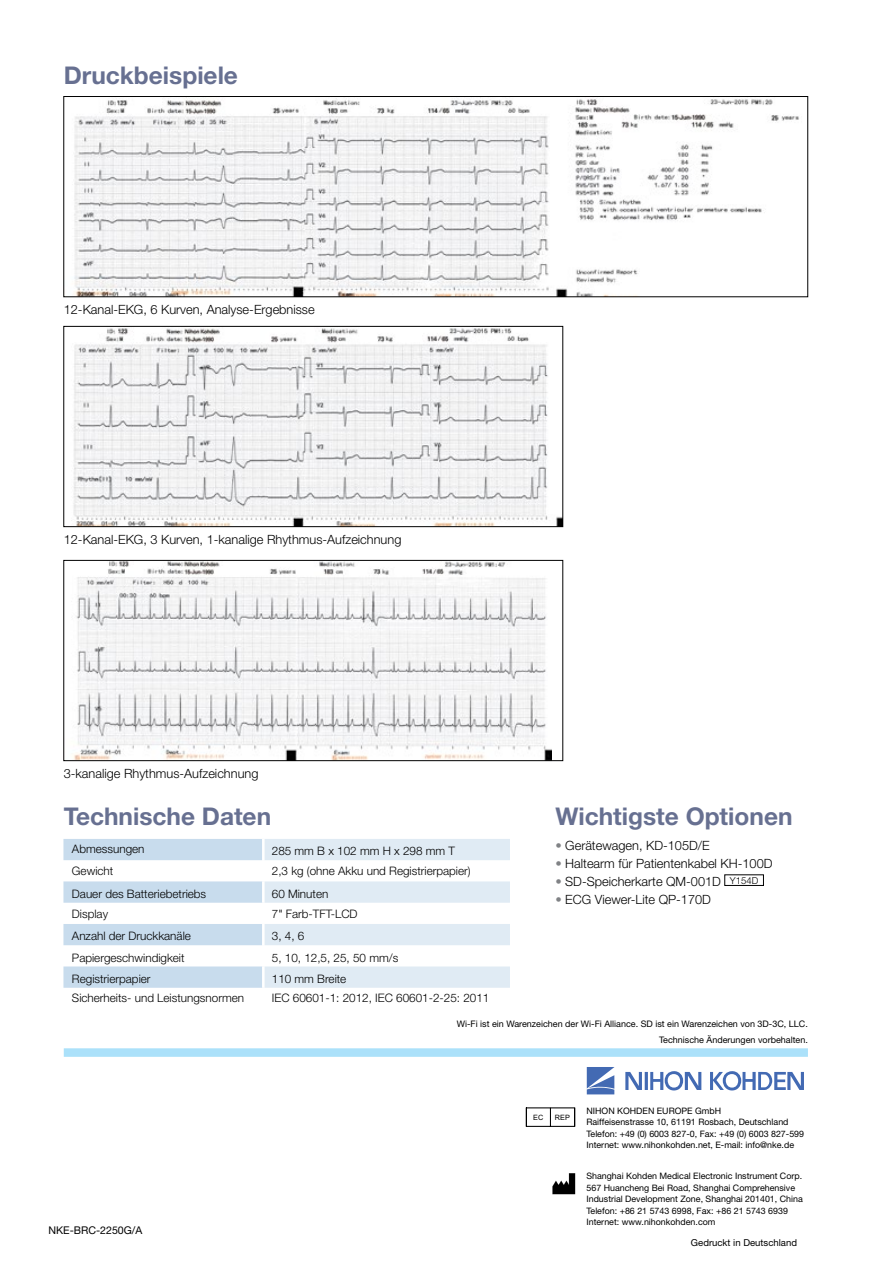
<style>
.page{position:relative;width:893px;height:1263px;background:#fff}
.page>*{position:absolute;margin:0;border:0;box-sizing:border-box;transform-origin:0 0}
.t1{font:700 24.45px "Helvetica Neue LT Std";color:#677091}
.t2{font:300 12.75px "Helvetica Neue LT Std";color:#000}
.t3{font:300 11.7px "Helvetica Neue LT Std";color:#000}
.t4{font:10.65px "Helvetica Neue LT Std";color:#000}
.t5{font:9.6px "Helvetica Neue LT Std";color:#000}
.t6{font:9px/15.8px "Helvetica Neue LT Std";color:#000;text-align:right}
.t7{font:8.85px/11.6px "Helvetica Neue LT Std";color:#000}
.t8{font:7.35px "Arial";color:#000}
.s1{color:#808285}
.s2{font-size:9.6px}
</style>
<div class="page">
<img style="left:74px;top:98px;width:725px;height:197px">
<div style="left:64px;top:96px;width:744px;height:201px;border:1px solid #000"></div>
<img style="left:71px;top:328px;width:490px;height:197px">
<div style="left:64px;top:326px;width:499px;height:201px;border:1px solid #000"></div>
<img style="left:73px;top:562px;width:479px;height:197px">
<div style="left:64px;top:560px;width:499px;height:201px;border:1px solid #000"></div>
<div style="left:724px;top:874px;width:40px;height:12px;border:1px solid #000"></div>
<svg style="left:63px;top:839px;width:447px;height:149px"></svg>
<hr style="left:262px;top:839px;width:3px;height:21px;background:#fff">
<hr style="left:262px;top:860px;width:3px;height:21px;background:#fff">
<hr style="left:262px;top:903px;width:3px;height:21px;background:#fff">
<hr style="left:262px;top:924px;width:3px;height:21px;background:#fff">
<hr style="left:262px;top:945px;width:3px;height:21px;background:#fff">
<hr style="left:262px;top:966px;width:3px;height:22px;background:#fff">
<hr style="left:262px;top:881px;width:3px;height:22px;background:#fff">
<div style="left:64px;top:1048px;width:744px;height:9px;background:#abe1fa"></div>
<svg style="left:587px;top:1067px;width:27px;height:27px"></svg>
<svg style="left:625px;top:1071px;width:179px;height:19px"></svg>
<svg style="left:552px;top:1173px;width:23px;height:21px"></svg>
<hr style="left:526px;top:1126px;width:48px;height:1px;background:#000">
<svg style="left:526px;top:1108px;width:1px;height:18px"></svg>
<hr style="left:526px;top:1107px;width:48px;height:1px;background:#000">
<svg style="left:550px;top:1108px;width:1px;height:18px"></svg>
<svg style="left:574px;top:1108px;width:1px;height:18px"></svg>
<h1 class="t1" style="left:64px;top:60px;width:176px">Druckbeispiele</h1>
<h2 class="t2" style="left:64px;top:302px;width:252px">12-Kanal-EKG, 6 Kurven, Analyse-Ergebnisse</h2>
<h2 class="t2" style="left:64px;top:531px;width:339px">12-Kanal-EKG, 3 Kurven, 1-kanalige Rhythmus-Aufzeichnung</h2>
<h2 class="t2" style="left:64px;top:765px;width:196px">3-kanalige Rhythmus-Aufzeichnung</h2>
<h1 class="t1" style="left:64px;top:801px;width:209px">Technische Daten</h1>
<h1 class="t1" style="left:555px;top:801px;width:239px">Wichtigste Optionen</h1>
<h2 class="t2" style="left:555px;top:837px;width:156px"><span class="s1">•</span> Gerätewagen, KD-105D/E</h2>
<h2 class="t2" style="left:555px;top:855px;width:219px"><span class="s1">•</span> Haltearm für Patientenkabel KH-100D</h2>
<h2 class="t2" style="left:555px;top:873px;width:204px"><span class="s1">•</span> SD-Speicherkarte QM-001D <span class="s2">Y154D</span></h2>
<h2 class="t2" style="left:555px;top:891px;width:157px"><span class="s1">•</span> ECG Viewer-Lite QP-170D</h2>
<h3 class="t3" style="left:72px;top:842px;width:74px">Abmessungen</h3>
<h3 class="t3" style="left:272px;top:844px;width:185px">285 mm B x 102 mm H x 298 mm T</h3>
<h3 class="t3" style="left:72px;top:864px;width:43px">Gewicht</h3>
<h3 class="t3" style="left:272px;top:864px;width:200px">2,3 kg (ohne Akku und Registrierpapier)</h3>
<h3 class="t3" style="left:72px;top:886px;width:136px">Dauer des Batteriebetriebs</h3>
<h3 class="t3" style="left:272px;top:886px;width:58px">60 Minuten</h3>
<h3 class="t3" style="left:72px;top:906px;width:38px">Display</h3>
<h3 class="t3" style="left:272px;top:906px;width:87px">7" Farb-TFT-LCD</h3>
<h3 class="t3" style="left:72px;top:929px;width:120px">Anzahl der Druckkanäle</h3>
<h3 class="t3" style="left:272px;top:929px;width:34px">3, 4, 6</h3>
<h3 class="t3" style="left:72px;top:950px;width:114px">Papiergeschwindigkeit</h3>
<h3 class="t3" style="left:272px;top:950px;width:128px">5, 10, 12,5, 25, 50 mm/s</h3>
<h3 class="t3" style="left:72px;top:971px;width:80px">Registrierpapier</h3>
<h3 class="t3" style="left:272px;top:971px;width:76px">110 mm Breite</h3>
<h3 class="t3" style="left:72px;top:991px;width:174px">Sicherheits- und Leistungsnormen</h3>
<h3 class="t3" style="left:272px;top:991px;width:219px">IEC 60601-1: 2012, IEC 60601-2-25: 2011</h3>
<p class="t6" style="left:457px;top:1016px;width:353px">Wi-Fi ist ein Warenzeichen der Wi-Fi Alliance. SD ist ein Warenzeichen von 3D-3C, LLC.<br>Technische Änderungen vorbehalten.</p>
<p class="t4" style="left:48px;top:1224px;width:95px">NKE-BRC-2250G/A</p>
<p class="t8" style="left:533px;top:1112px;width:12px">EC</p>
<p class="t8" style="left:555px;top:1112px;width:17px">REP</p>
<p class="t7" style="left:586px;top:1105px;width:219px">NIHON KOHDEN EUROPE GmbH<br>Raiffeisenstrasse 10, 61191 Rosbach, Deutschland Telefon: +49 (0) 6003 827-0, Fax: +49 (0) 6003 827-599<br>Internet: www.nihonkohden.net, E-mail: info@nke.de</p>
<p class="t7" style="left:586px;top:1170px;width:218px">Shanghai Kohden Medical Electronic Instrument Corp.<br>567 Huancheng Bei Road, Shanghai Comprehensive Industrial Development Zone, Shanghai 201401, China Telefon: +86 21 5743 6998, Fax: +86 21 5743 6939<br>Internet: www.nihonkohden.com</p>
<p class="t5" style="left:691px;top:1237px;width:108px">Gedruckt in Deutschland</p>
</div>
